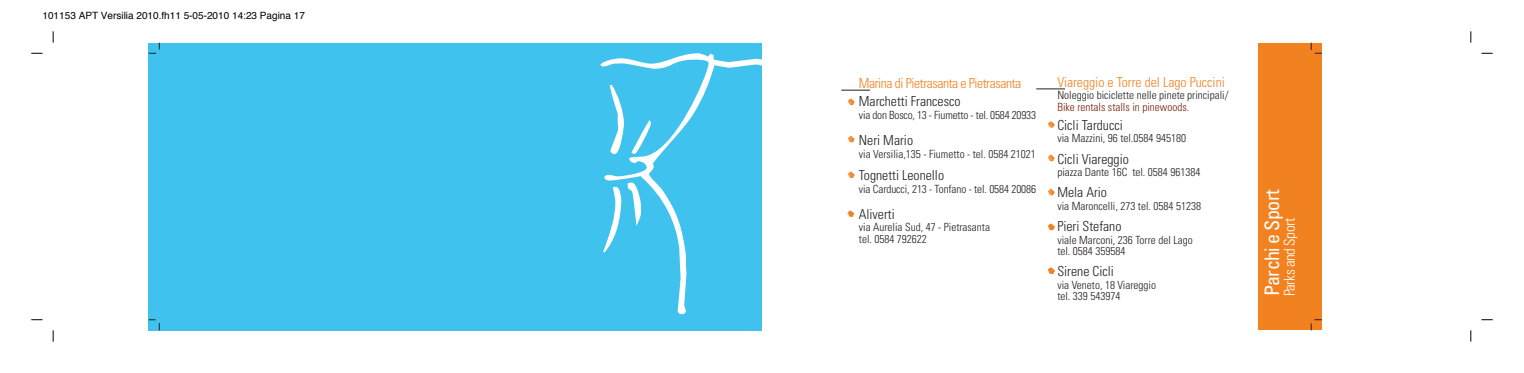
<style>
.page{position:relative;width:1524px;height:373px;background:#fff}
.page>*{position:absolute;margin:0;border:0;box-sizing:border-box;transform-origin:0 0}
.t1{font:condensed 20px "Univers";letter-spacing:-.03em;color:#fff}
.t2{font:300 condensed 15px "Univers";letter-spacing:-.03em;color:#fff}
.t3{font:300 condensed 13.75px "Univers";color:#231f20}
.t4{font:300 condensed 13.75px "Univers";letter-spacing:-.03em;color:#f28120}
.t5{font:300 condensed 13.75px "Univers";color:#f28120}
.t6{font:300 condensed 11.25px/11.2px "Univers";color:#231f20}
.t7{font:300 condensed 11.25px "Univers";color:#751d08}
.t8{font:10px "Helvetica";color:#000}
</style>
<div class="page">
<svg style="left:31px;top:319px;width:12px;height:1px"></svg>
<svg style="left:31px;top:53px;width:12px;height:1px"></svg>
<svg style="left:53px;top:31px;width:1px;height:12px"></svg>
<svg style="left:1470px;top:31px;width:1px;height:12px"></svg>
<div style="left:149px;top:43px;width:613px;height:287px;background:#3fc2ed"></div>
<svg style="left:600px;top:53px;width:162px;height:262px"></svg>
<svg style="left:610px;top:85px;width:14px;height:69px"></svg>
<svg style="left:628px;top:182px;width:13px;height:43px"></svg>
<svg style="left:631px;top:120px;width:20px;height:33px"></svg>
<div style="left:1258px;top:43px;width:63px;height:286px;background:#f28120"></div>
<svg style="left:848px;top:98px;width:6px;height:7px"></svg>
<svg style="left:848px;top:136px;width:6px;height:6px"></svg>
<svg style="left:848px;top:171px;width:6px;height:7px"></svg>
<svg style="left:1048px;top:121px;width:6px;height:7px"></svg>
<svg style="left:1048px;top:154px;width:6px;height:7px"></svg>
<svg style="left:1048px;top:189px;width:6px;height:6px"></svg>
<svg style="left:841px;top:90px;width:29px;height:1px"></svg>
<svg style="left:1036px;top:88px;width:29px;height:1px"></svg>
<svg style="left:149px;top:43px;width:11px;height:11px"></svg>
<svg style="left:149px;top:319px;width:11px;height:11px"></svg>
<svg style="left:1311px;top:319px;width:10px;height:11px"></svg>
<svg style="left:1311px;top:43px;width:11px;height:11px"></svg>
<svg style="left:1048px;top:223px;width:6px;height:7px"></svg>
<svg style="left:847px;top:210px;width:7px;height:7px"></svg>
<svg style="left:1048px;top:267px;width:6px;height:6px"></svg>
<p class="t8" style="left:43px;top:11px;width:264px">101153 APT Versilia 2010.fh11 5-05-2010 14:23 Pagina 17</p>
<p class="t4" style="left:859px;top:77px;width:164px">Marina di Pietrasanta e Pietrasanta</p>
<p class="t3" style="left:859px;top:96px;width:103px">Marchetti Francesco</p>
<p class="t6" style="left:859px;top:111px;width:179px">via don Bosco, 13 - Fiumetto - tel. 0584 20933</p>
<p class="t3" style="left:859px;top:135px;width:56px">Neri Mario</p>
<p class="t6" style="left:859px;top:149px;width:178px">via Versilia,135 - Fiumetto - tel. 0584 21021</p>
<p class="t3" style="left:859px;top:170px;width:87px">Tognetti Leonello</p>
<p class="t6" style="left:859px;top:184px;width:179px">via Carducci, 213 - Tonfano - tel. 0584 20086</p>
<p class="t3" style="left:859px;top:208px;width:37px">Aliverti</p>
<p class="t6" style="left:859px;top:221px;width:133px;line-height:11.8px">via Aurelia Sud, 47 - Pietrasanta tel. 0584 792622</p>
<p class="t5" style="left:1057px;top:77px;width:169px">Viareggio e Torre del Lago Puccini</p>
<p class="t6" style="left:1057px;top:90px;width:173px">Noleggio biciclette nelle pinete principali/</p>
<p class="t7" style="left:1057px;top:103px;width:133px">Bike rentals stalls in pinewoods.</p>
<p class="t3" style="left:1057px;top:120px;width:67px">Cicli Tarducci</p>
<p class="t6" style="left:1057px;top:133px;width:130px">via Mazzini, 96 tel.0584 945180</p>
<p class="t3" style="left:1057px;top:153px;width:73px">Cicli Viareggio</p>
<p class="t6" style="left:1057px;top:167px;width:145px">piazza Dante 16C tel. 0584 961384</p>
<p class="t3" style="left:1057px;top:187px;width:51px">Mela Ario</p>
<p class="t6" style="left:1057px;top:201px;width:145px">via Maroncelli, 273 tel. 0584 51238</p>
<p class="t3" style="left:1057px;top:221px;width:66px">Pieri Stefano</p>
<p class="t6" style="left:1057px;top:235px;width:137px">viale Marconi, 236 Torre del Lago tel. 0584 359584</p>
<p class="t3" style="left:1057px;top:266px;width:58px">Sirene Cicli</p>
<p class="t6" style="left:1057px;top:280px;width:100px">via Veneto, 18 Viareggio tel. 339 543974</p>
<h1 class="t1" style="left:1264px;top:296px;width:108px;rotate:-90deg">Parchi e Sport</h1>
<h2 class="t2" style="left:1284px;top:296px;width:80px;rotate:-90deg">Parks and Sport</h2>
</div>
